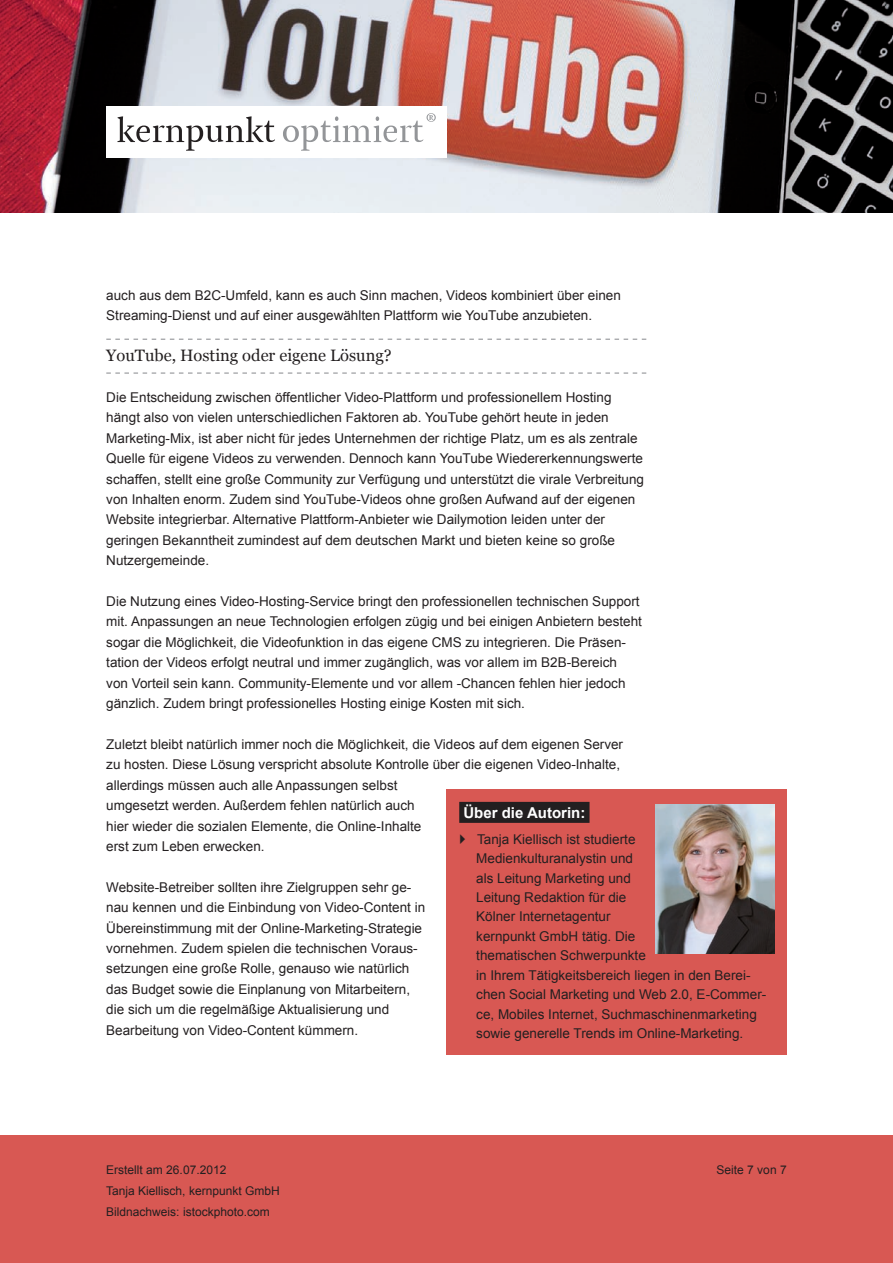
<style>
.page{position:relative;width:893px;height:1263px;background:#fff}
.page>*{position:absolute;margin:0;border:0;box-sizing:border-box;transform-origin:0 0}
.t1{font:16.5px "Georgia";color:#231f20}
.t2{font:700 15px "Arial";color:#fff}
.t3{font:13.5px/20.4px "Arial";color:#231f20}
.t4{font:12px/21px "Arial";color:#231f20}
</style>
<div class="page">
<div style="left:0;top:1135px;width:893px;height:128px;background:#d85853"></div>
<img style="left:0;top:0;width:893px;height:213px">
<div style="left:106px;top:107px;width:340px;height:51px;background:#fff"></div>
<svg style="left:117px;top:116px;width:158px;height:35px"></svg>
<svg style="left:283px;top:113px;width:153px;height:38px"></svg>
<svg style="left:106px;top:339px;width:540px;height:1px"></svg>
<svg style="left:106px;top:372px;width:540px;height:2px"></svg>
<div style="left:446px;top:790px;width:341px;height:265px;background:#d85853"></div>
<div style="left:459px;top:802px;width:130px;height:21px;background:#231f20"></div>
<img style="left:656px;top:804px;width:119px;height:149px">
<p class="t3" style="left:106px;top:285px;width:516px">auch aus dem B2C-Umfeld, kann es auch Sinn machen, Videos kombiniert über einen<br>Streaming-Dienst und auf einer ausgewählten Plattform wie YouTube anzubieten.</p>
<p class="t1" style="left:106px;top:345px;width:287px">YouTube, Hosting oder eigene Lösung?</p>
<p class="t3" style="left:106px;top:387px;width:539px">Die Entscheidung zwischen öffentlicher Video-Plattform und professionellem Hosting hängt also von vielen unterschiedlichen Faktoren ab. YouTube gehört heute in jeden Marketing-Mix, ist aber nicht für jedes Unternehmen der richtige Platz, um es als zentrale Quelle für eigene Videos zu verwenden. Dennoch kann YouTube Wiedererkennungswerte schaffen, stellt eine große Community zur Verfügung und unterstützt die virale Verbreitung von Inhalten enorm. Zudem sind YouTube-Videos ohne großen Aufwand auf der eigenen Website integrierbar. Alternative Plattform-Anbieter wie Dailymotion leiden unter der geringen Bekanntheit zumindest auf dem deutschen Markt und bieten keine so große Nutzergemeinde.</p>
<p class="t3" style="left:106px;top:591px;width:537px">Die Nutzung eines Video-Hosting-Service bringt den professionellen technischen Support mit. Anpassungen an neue Technologien erfolgen zügig und bei einigen Anbietern besteht sogar die Möglichkeit, die Videofunktion in das eigene CMS zu integrieren. Die Präsen&shy;tation der Videos erfolgt neutral und immer zugänglich, was vor allem im B2B-Bereich von Vorteil sein kann. Community-Elemente und vor allem -Chancen fehlen hier jedoch gänzlich. Zudem bringt professionelles Hosting einige Kosten mit sich.</p>
<p class="t3" style="left:106px;top:734px;width:518px">Zuletzt bleibt natürlich immer noch die Möglichkeit, die Videos auf dem eigenen Server zu hosten. Diese Lösung verspricht absolute Kontrolle über die eigenen Video-Inhalte, allerdings müssen auch alle Anpassungen selbst<br>umgesetzt werden. Außerdem fehlen natürlich auch<br>hier wieder die sozialen Elemente, die Online-Inhalte<br>erst zum Leben erwecken.</p>
<p class="t3" style="left:106px;top:877px;width:320px">Website-Betreiber sollten ihre Zielgruppen sehr ge&shy;nau kennen und die Einbindung von Video-Content in Übereinstimmung mit der Online-Marketing-Strategie vornehmen. Zudem spielen die technischen Voraus&shy;setzungen eine große Rolle, genauso wie natürlich das Budget sowie die Einplanung von Mitarbeitern, die sich um die regelmäßige Aktualisierung und Bearbeitung von Video-Content kümmern.</p>
<p class="t2" style="left:463px;top:802px;width:123px">Über die Autorin:</p>
<p class="t3" style="left:476px;top:829px;width:292px;line-height:19.5px">Tanja Kiellisch ist studierte Medienkulturanalystin und<br>als Leitung Marketing und<br>Leitung Redaktion für die<br>Kölner Internetagentur<br>kernpunkt GmbH tätig. Die<br>thematischen Schwerpunkte<br>in Ihrem Tätigkeitsbereich liegen in den Berei&shy;chen Social Marketing und Web 2.0, E-Commer&shy;ce, Mobiles Internet, Suchmaschinenmarketing sowie generelle Trends im Online-Marketing.</p>
<p class="t4" style="left:106px;top:1159px;width:122px">Erstellt am 26.07.2012</p>
<p class="t4" style="left:717px;top:1159px;width:72px">Seite 7 von 7</p>
<p class="t4" style="left:106px;top:1180px;width:175px">Tanja Kiellisch, kernpunkt GmbH<br>Bildnachweis: istockphoto.com</p>
</div>
